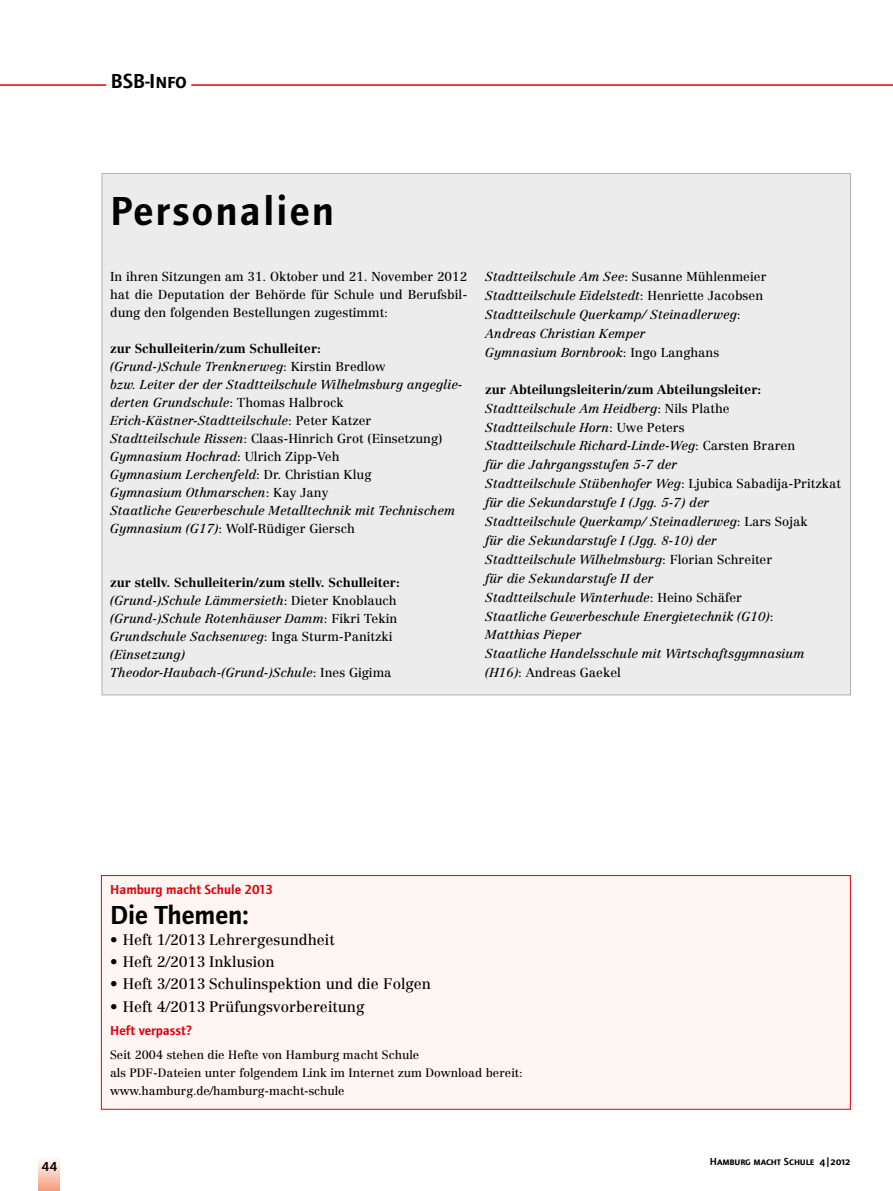
<style>
.page{position:relative;width:893px;height:1191px;background:#fff}
.page>*{position:absolute;margin:0;border:0;box-sizing:border-box;transform-origin:0 0}
.t1{font:600 42px "Foundry Journal";letter-spacing:.05em;color:#000}
.t2{font:600 27px "Foundry Journal";color:#000}
.t3{font:600 21px "Foundry Journal SC";color:#000}
.t4{font:15px "Centennial";color:#000}
.t5{font:600 13.5px "Foundry Journal";color:#e3000f}
.t6{font:600 13.5px "Foundry Journal";color:#000}
.t7{font:italic 12.75px/18.9px "Centennial";color:#000}
.t8{font:12.75px/18px "Centennial";color:#000;text-align:justify}
.t9{font:12px/18px "Centennial";color:#000}
.t10{font:600 10.5px "Foundry Journal SC";color:#000}
.s1{font-weight:700;font-style:normal}
.s2{font-style:normal}
</style>
<div class="page">
<hr style="left:0;top:84px;width:893px;height:2px;background:#e3000f">
<div style="left:38px;top:1157px;width:22px;height:34px;background:linear-gradient(to bottom,#fffefb,#f49f80)"></div>
<div style="left:106px;top:81px;width:85px;height:6px;background:#fff"></div>
<div style="left:102px;top:173px;width:749px;height:522px;background:#ececed;border:1px solid #b1b2b3"></div>
<div style="left:101px;top:875px;width:749px;height:234px;background:#fef6f2"></div>
<div style="left:101px;top:875px;width:749px;height:234px;border:1px solid #e3000f"></div>
<h3 class="t3" style="left:111px;top:69px;width:77px">BSB-Info</h3>
<h1 class="t1" style="left:110px;top:186px;width:225px">Personalien</h1>
<p class="t8" style="left:110px;top:268px;width:359px">In ihren Sitzungen am 31. Oktober und 21. November 2012 hat die Deputation der Behörde für Schule und Berufsbil&shy;dung den folgenden Bestellungen zugestimmt:</p>
<p class="t7" style="left:110px;top:339px;width:354px;line-height:18px"><span class="s1">zur Schulleiterin/zum Schulleiter:<br></span>(Grund-)Schule Trenknerweg<span class="s2">: Kirstin Bredlow<br></span>bzw. Leiter der der Stadtteilschule Wilhelmsburg angeglie&shy;derten Grundschule<span class="s2">: Thomas Halbrock </span>Erich-Kästner-Stadtteilschule<span class="s2">: Peter Katzer </span>Stadtteilschule Rissen<span class="s2">: Claas-Hinrich Grot (Einsetzung)<br></span>Gymnasium Hochrad<span class="s2">: Ulrich Zipp-Veh<br></span>Gymnasium Lerchenfeld<span class="s2">: Dr. Christian Klug<br></span>Gymnasium Othmarschen<span class="s2">: Kay Jany<br></span>Staatliche Gewerbeschule Metalltechnik mit Technischem Gymnasium (G17)<span class="s2">: Wolf-Rüdiger Giersch</span></p>
<p class="t7" style="left:110px;top:574px;width:291px;line-height:18px"><span class="s1">zur stellv. Schulleiterin/zum stellv. Schulleiter: </span>(Grund-)Schule Lämmersieth<span class="s2">: Dieter Knoblauch </span>(Grund-)Schule Rotenhäuser Damm<span class="s2">: Fikri Tekin </span>Grundschule Sachsenweg<span class="s2">: Inga Sturm-Panitzki </span>(Einsetzung)<br>Theodor-Haubach-(Grund-)Schule<span class="s2">: Ines Gigima</span></p>
<p class="t7" style="left:485px;top:267px;width:283px">Stadtteilschule Am See<span class="s2">: Susanne Mühlenmeier </span>Stadtteilschule Eidelstedt<span class="s2">: Henriette Jacobsen </span>Stadtteilschule Querkamp/ Steinadlerweg<span class="s2">:<br></span>Andreas Christian Kemper<br>Gymnasium Bornbrook<span class="s2">: Ingo Langhans</span></p>
<p class="t7" style="left:485px;top:380px;width:357px"><span class="s1">zur Abteilungsleiterin/zum Abteilungsleiter:<br></span>Stadtteilschule Am Heidberg<span class="s2">: Nils Plathe<br></span>Stadtteilschule Horn<span class="s2">: Uwe Peters<br></span>Stadtteilschule Richard-Linde-Weg<span class="s2">: Carsten Braren<br></span>für die Jahrgangsstufen 5-7 der<br>Stadtteilschule Stübenhofer Weg<span class="s2">: Ljubica Sabadija-Pritzkat </span>für die Sekundarstufe I (Jgg. 5-7) der<br>Stadtteilschule Querkamp/ Steinadlerweg<span class="s2">: Lars Sojak<br></span>für die Sekundarstufe I (Jgg. 8-10) der<br>Stadtteilschule Wilhelmsburg<span class="s2">: Florian Schreiter<br></span>für die Sekundarstufe II der<br>Stadtteilschule Winterhude<span class="s2">: Heino Schäfer<br></span>Staatliche Gewerbeschule Energietechnik (G10)<span class="s2">:<br></span>Matthias Pieper<br>Staatliche Handelsschule mit Wirtschaftsgymnasium (H16)<span class="s2">: Andreas Gaekel</span></p>
<p class="t6" style="left:42px;top:1158px;width:17px">44</p>
<p class="t5" style="left:110px;top:882px;width:164px">Hamburg macht Schule 2013</p>
<h2 class="t2" style="left:110px;top:899px;width:140px">Die Themen:</h2>
<p class="t4" style="left:110px;top:930px;width:226px">• Heft 1/2013 Lehrergesundheit</p>
<p class="t4" style="left:110px;top:953px;width:166px">• Heft 2/2013 Inklusion</p>
<p class="t4" style="left:110px;top:975px;width:322px">• Heft 3/2013 Schulinspektion und die Folgen</p>
<p class="t4" style="left:110px;top:997px;width:256px">• Heft 4/2013 Prüfungsvorbereitung</p>
<p class="t5" style="left:110px;top:1023px;width:83px">Heft verpasst?</p>
<p class="t9" style="left:110px;top:1045px;width:414px">Seit 2004 stehen die Hefte von Hamburg macht Schule<br>als PDF-Dateien unter folgendem Link im Internet zum Download bereit: www.hamburg.de/hamburg-macht-schule</p>
<p class="t10" style="left:710px;top:1155px;width:142px">Hamburg macht Schule 4|2012</p>
</div>
